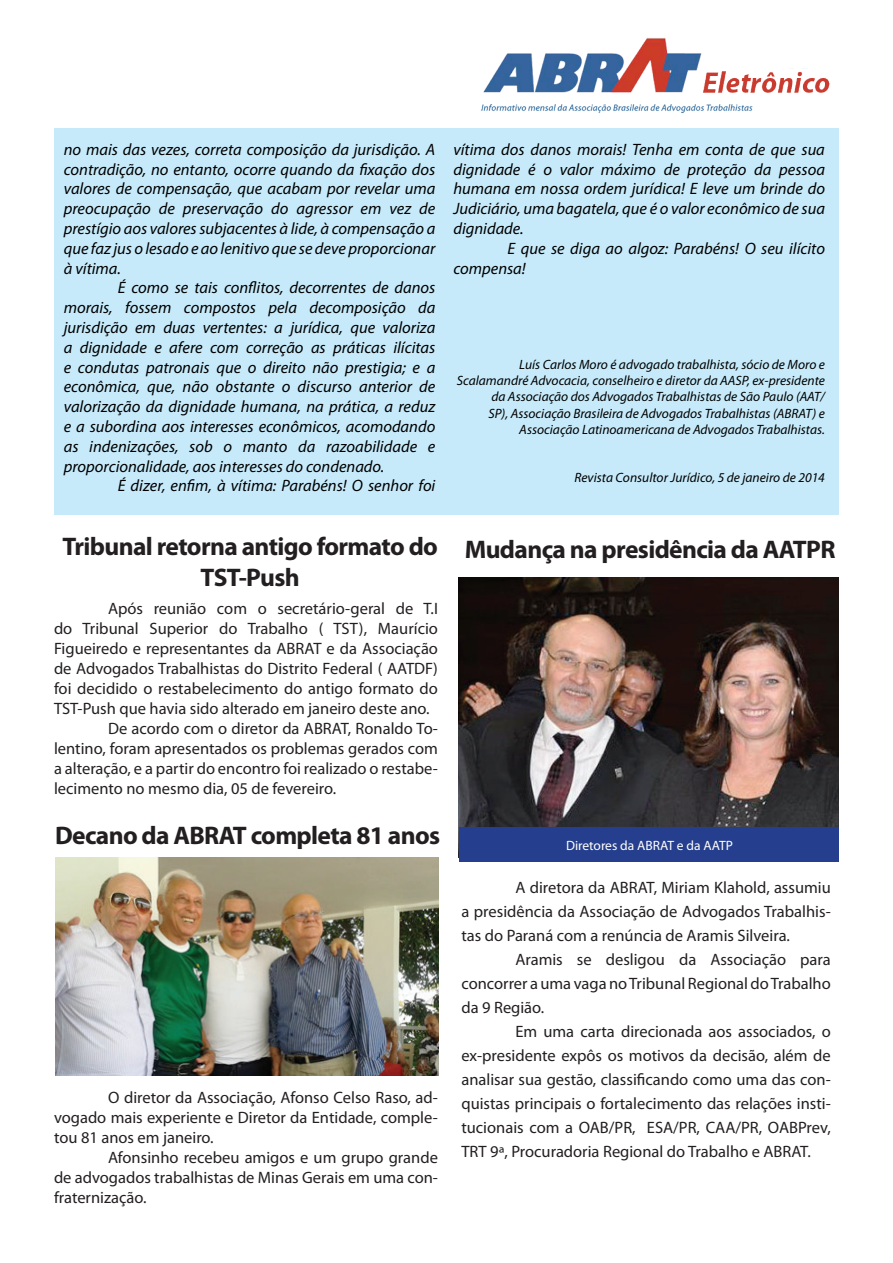
<style>
.page{position:relative;width:893px;height:1263px;background:#fff}
.page>*{position:absolute;margin:0;border:0;box-sizing:border-box;transform-origin:0 0}
.t1{font:700 25.5px/30.6px "Myriad Pro";letter-spacing:-.025em;color:#231f20;text-align:center}
.t2{font:16.5px/24px "Myriad Pro";color:#231f20;text-align:justify}
.t3{font:italic 16.5px/19.8px "Myriad Pro";color:#000;text-align:justify}
.t4{font:italic 13.5px/16.2px "Myriad Pro";color:#000;text-align:right}
.t5{font:13.5px "Myriad Pro";color:#fff}
</style>
<div class="page">
<img style="left:480px;top:38px;width:350px;height:76px">
<div style="left:54px;top:128px;width:785px;height:386px;background:#c6eafa"></div>
<img style="left:55px;top:857px;width:383px;height:219px">
<img style="left:459px;top:577px;width:380px;height:250px">
<div style="left:459px;top:827px;width:380px;height:34px;background:#253f8e"></div>
<p class="t3" style="left:64px;top:139px;width:373px">no mais das vezes, correta composição da jurisdição. A contradição, no entanto, ocorre quando da fixação dos valores de compensação, que acabam por revelar uma preocupação de preservação do agressor em vez de prestígio aos valores subjacentes à lide, à compensação a que faz jus o lesado e ao lenitivo que se deve proporcionar à vítima.</p>
<p class="t3" style="left:64px;top:278px;width:373px;text-indent:54px">É como se tais conflitos, decorrentes de danos morais, fossem compostos pela decomposição da jurisdição em duas vertentes: a jurídica, que valoriza a dignidade e afere com correção as práticas ilícitas e condutas patronais que o direito não prestigia; e a econômica, que, não obstante o discurso anterior de valorização da dignidade humana, na prática, a reduz e a subordina aos interesses econômicos, acomodando as indenizações, sob o manto da razoabilidade e proporcionalidade, aos interesses do condenado.</p>
<p class="t3" style="left:118px;top:476px;width:319px">É dizer, enfim, à vítima: Parabéns! O senhor foi</p>
<p class="t3" style="left:453px;top:139px;width:373px">vítima dos danos morais! Tenha em conta de que sua dignidade é o valor máximo de proteção da pessoa humana em nossa ordem jurídica! E leve um brinde do Judiciário, uma bagatela, que é o valor econômico de sua dignidade.</p>
<p class="t3" style="left:453px;top:238px;width:373px;text-indent:54px">E que se diga ao algoz: Parabéns! O seu ilícito compensa!</p>
<p class="t4" style="left:457px;top:356px;width:370px">Luís Carlos Moro é advogado trabalhista, sócio de Moro e Scalamandré Advocacia, conselheiro e diretor da AASP, ex-presidente da Associação dos Advogados Trabalhistas de São Paulo (AAT/<br>SP), Associação Brasileira de Advogados Trabalhistas (ABRAT) e Associação Latinoamericana de Advogados Trabalhistas.</p>
<p class="t4" style="left:574px;top:470px;width:252px">Revista Consultor Jurídico, 5 de janeiro de 2014</p>
<h1 class="t1" style="left:62px;top:530px;width:377px">Tribunal retorna antigo formato do<br>TST-Push</h1>
<p class="t2" style="left:108px;top:596px;width:331px">Após reunião com o secretário-geral de T.I</p>
<p class="t2" style="left:54px;top:616px;width:385px">do Tribunal Superior do Trabalho ( TST), Maurício</p>
<p class="t2" style="left:54px;top:636px;width:385px">Figueiredo e representantes da ABRAT e da Associação</p>
<p class="t2" style="left:54px;top:656px;width:385px">de Advogados Trabalhistas do Distrito Federal ( AATDF)</p>
<p class="t2" style="left:54px;top:676px;width:385px">foi decidido o restabelecimento do antigo formato do</p>
<p class="t2" style="left:54px;top:696px;width:377px">TST-Push que havia sido alterado em janeiro deste ano.</p>
<p class="t2" style="left:108px;top:716px;width:331px">De acordo com o diretor da ABRAT, Ronaldo To-</p>
<p class="t2" style="left:54px;top:736px;width:385px">lentino, foram apresentados os problemas gerados com</p>
<p class="t2" style="left:54px;top:756px;width:385px">a alteração, e a partir do encontro foi realizado o restabe-</p>
<p class="t2" style="left:54px;top:776px;width:284px">lecimento no mesmo dia, 05 de fevereiro.</p>
<h1 class="t1" style="left:55px;top:819px;width:387px">Decano da ABRAT completa 81 anos</h1>
<p class="t2" style="left:54px;top:1087px;width:385px;line-height:20px;text-indent:54px">O diretor da Associação, Afonso Celso Raso, ad&shy;vogado mais experiente e Diretor da Entidade, comple&shy;tou 81 anos em janeiro.</p>
<p class="t2" style="left:54px;top:1147px;width:385px;line-height:20px;text-indent:54px">Afonsinho recebeu amigos e um grupo grande de advogados trabalhistas de Minas Gerais em uma con&shy;fraternização.</p>
<h1 class="t1" style="left:465px;top:533px;width:372px">Mudança na presidência da AATPR</h1>
<p class="t5" style="left:566px;top:837px;width:168px">Diretores da ABRAT e da AATP</p>
<p class="t2" style="left:461px;top:875px;width:371px;text-indent:54px">A diretora da ABRAT, Miriam Klahold, assumiu a presidência da Associação de Advogados Trabalhis&shy;tas do Paraná com a renúncia de Aramis Silveira.</p>
<p class="t2" style="left:461px;top:947px;width:371px;text-indent:54px">Aramis se desligou da Associação para concorrer a uma vaga no Tribunal Regional do Trabalho da 9 Região.</p>
<p class="t2" style="left:461px;top:1019px;width:371px;text-indent:54px">Em uma carta direcionada aos associados, o ex-presidente expôs os motivos da decisão, além de analisar sua gestão, classificando como uma das con&shy;quistas principais o fortalecimento das relações insti&shy;tucionais com a OAB/PR, ESA/PR, CAA/PR, OABPrev, TRT 9ª, Procuradoria Regional do Trabalho e ABRAT.</p>
</div>
